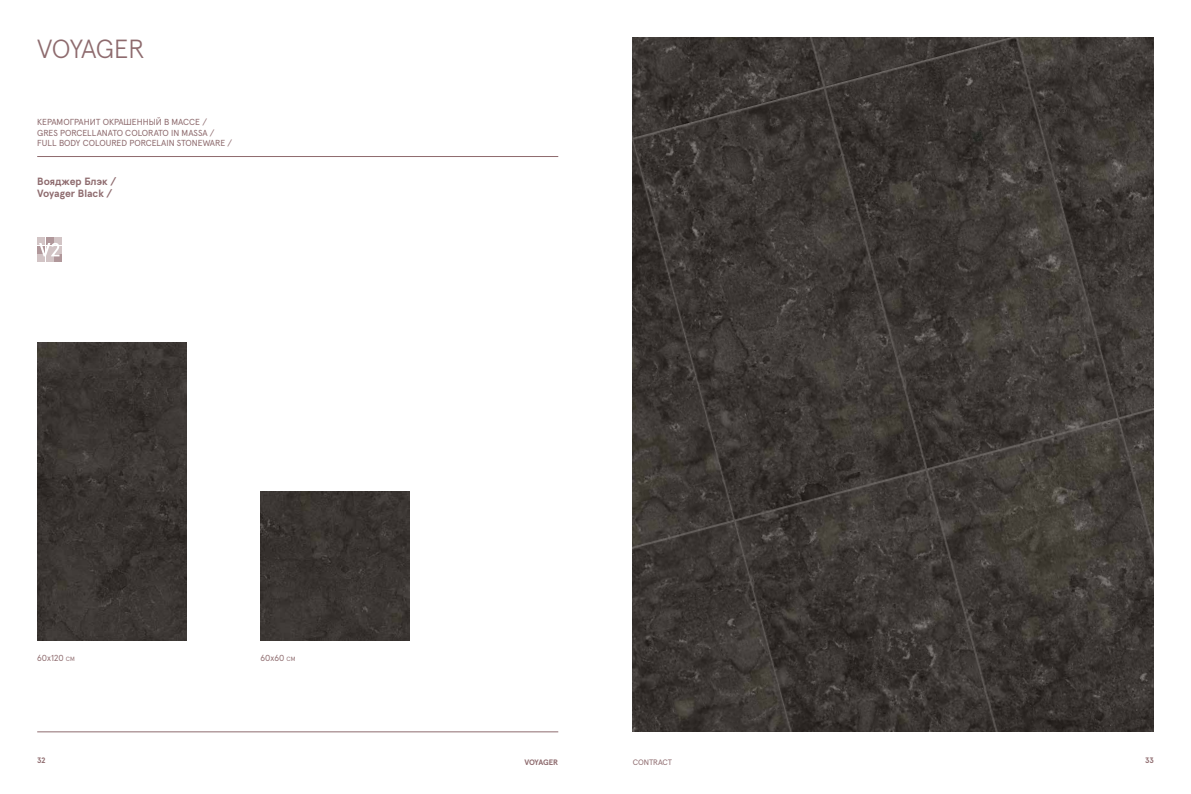
<style>
.page{position:relative;width:1191px;height:794px;background:#fff}
.page>*{position:absolute;margin:0;border:0;box-sizing:border-box;transform-origin:0 0}
.t1{font:300 26.25px "Apercu Pro";letter-spacing:-.025em;color:#8e6b6e}
.t2{font:700 10.5px/12.2px "Apercu Pro";color:#8e6b6e}
.t3{font:8.75px/10.5px "Apercu Pro";color:#8e6b6e}
.t4{font:700 7.88px "Apercu Pro";letter-spacing:-.015em;color:#8e6b6e}
.t5{font:7.88px "Apercu Pro";letter-spacing:-.02em;color:#8e6b6e}
.s1{font-size:6.12px}
</style>
<div class="page">
<hr style="left:37px;top:731px;width:521px;height:1px;background:#8e6b6e">
<hr style="left:37px;top:156px;width:521px;height:1px;background:#8e6b6e">
<div style="left:37px;top:237px;width:8px;height:8px;background:#d2c4c5"></div>
<div style="left:46px;top:237px;width:8px;height:8px;background:#b0979a"></div>
<div style="left:54px;top:237px;width:8px;height:8px;background:#d2c4c5"></div>
<div style="left:37px;top:246px;width:8px;height:8px;background:#b0979a"></div>
<div style="left:54px;top:246px;width:8px;height:8px;background:#d2c4c5"></div>
<div style="left:37px;top:254px;width:8px;height:8px;background:#d2c4c5"></div>
<div style="left:46px;top:254px;width:8px;height:8px;background:#d2c4c5"></div>
<svg style="left:54px;top:254px;width:8px;height:8px"></svg>
<svg style="left:39px;top:243px;width:21px;height:13px"></svg>
<img style="left:37px;top:343px;width:149px;height:297px">
<img style="left:260px;top:491px;width:149px;height:149px">
<img style="left:632px;top:37px;width:521px;height:694px">
<h1 class="t1" style="left:37px;top:29px;width:109px">VOYAGER</h1>
<p class="t3" style="left:37px;top:116px;width:196px">КЕРАМОГРАНИТ ОКРАШЕННЫЙ B MACCE /<br>GRES PORCELLANATO COLORATO IN MASSA /<br>FULL BODY COLOURED PORCELAIN STONEWARE /</p>
<p class="t2" style="left:37px;top:174px;width:81px">Вояджер Блэк /<br>Voyager Black /</p>
<p class="t3" style="left:37px;top:652px;width:39px">60x120 <span class="s1">CM</span></p>
<p class="t3" style="left:260px;top:652px;width:36px">60x60 <span class="s1">CM</span></p>
<p class="t4" style="left:37px;top:754px;width:10px">32</p>
<p class="t5" style="left:632px;top:756px;width:41px">CONTRACT</p>
<p class="t4" style="left:1145px;top:754px;width:10px">33</p>
<p class="t4" style="left:524px;top:756px;width:35px">VOYAGER</p>
</div>
